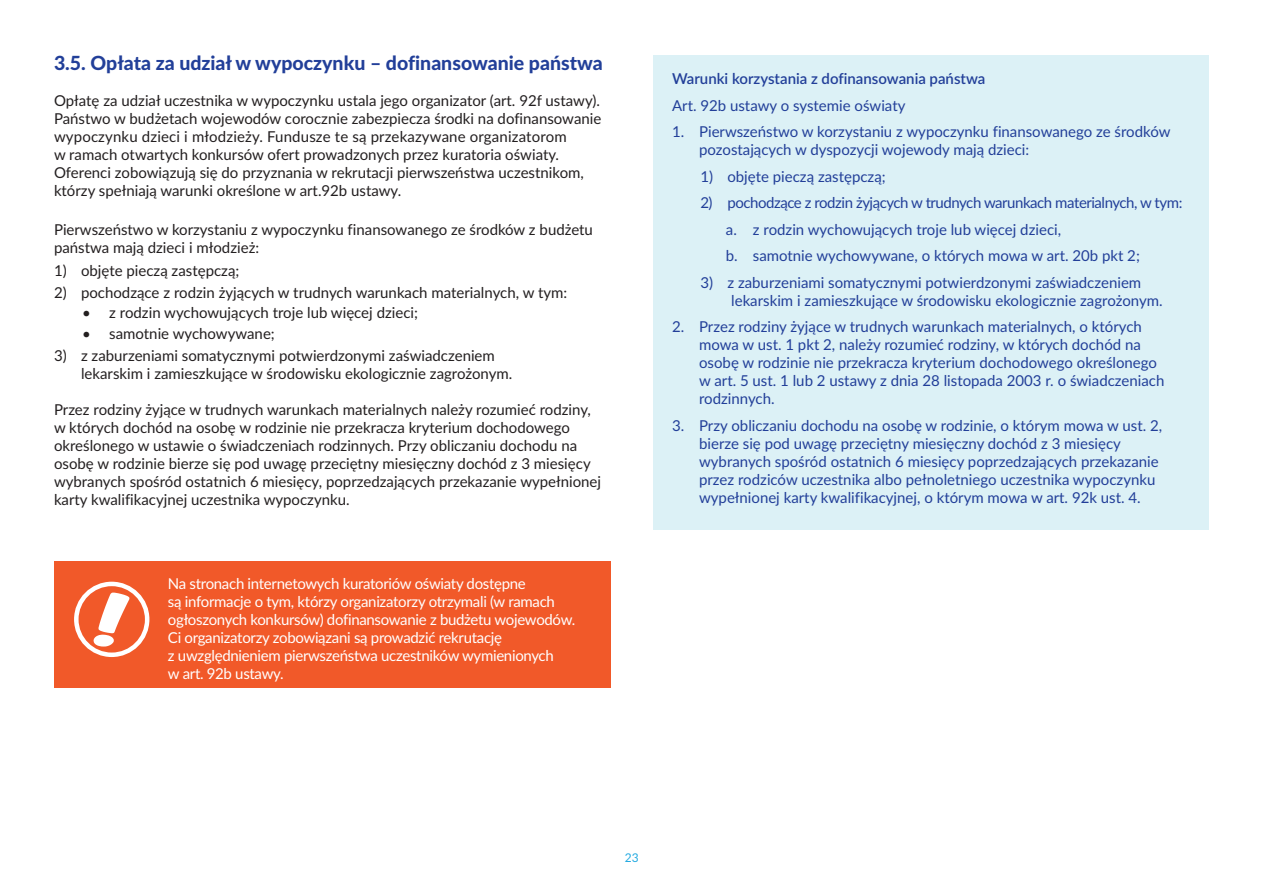
<style>
.page{position:relative;width:1263px;height:893px;background:#fff}
.page>*{position:absolute;margin:0;border:0;box-sizing:border-box;transform-origin:0 0}
.subheader1_1{font:800 19.5px "Lato";color:#223f99}
.tekst{font:15px/18px "Lato";color:#231f20}
.tekst-2{font:15px/18px "Lato";color:#223f99}
.wazne{font:15px/18px "Lato";letter-spacing:-.02em;color:#fff}
.tekst-3{font:15px "Lato";letter-spacing:-.03em;color:#223f99}
.tekst-4{font:600 15px "Lato";color:#223f99}
.t1{font:12px "Lato";color:#24aae1}
</style>
<div class="page">
<div style="left:54px;top:561px;width:557px;height:127px;background:#f15929"></div>
<svg style="left:74px;top:582px;width:75px;height:75px"></svg>
<div style="left:653px;top:55px;width:555px;height:474px;background:#dcf1f6"></div>
<p class="subheader1_1" style="left:54px;top:48px;width:550px">3.5. Opłata za udział w wypoczynku – dofinansowanie państwa</p>
<p class="tekst" style="left:54px;top:91px;width:547px">Opłatę za udział uczestnika w wypoczynku ustala jego organizator (art. 92f ustawy).</p>
<p class="tekst" style="left:54px;top:109px;width:549px">Państwo w budżetach wojewodów corocznie zabezpiecza środki na dofinansowanie wypoczynku dzieci i młodzieży. Fundusze te są przekazywane organizatorom<br>w ramach otwartych konkursów ofert prowadzonych przez kuratoria oświaty.<br>Oferenci zobowiązują się do przyznania w rekrutacji pierwszeństwa uczestnikom, którzy spełniają warunki określone w art.92b ustawy.</p>
<p class="tekst" style="left:54px;top:220px;width:540px">Pierwszeństwo w korzystaniu z wypoczynku finansowanego ze środków z budżetu państwa mają dzieci i młodzież:</p>
<p class="tekst" style="left:54px;top:260px;width:187px">1) objęte pieczą zastępczą;</p>
<p class="tekst" style="left:54px;top:283px;width:515px">2) pochodzące z rodzin żyjących w trudnych warunkach materialnych, w tym:</p>
<p class="tekst" style="left:82px;top:303px;width:337px">• z rodzin wychowujących troje lub więcej dzieci;</p>
<p class="tekst" style="left:82px;top:324px;width:194px">• samotnie wychowywane;</p>
<p class="tekst" style="left:81px;top:346px;width:433px;text-indent:-27px">3) z zaburzeniami somatycznymi potwierdzonymi zaświadczeniem lekarskim i zamieszkujące w środowisku ekologicznie zagrożonym.</p>
<p class="tekst" style="left:54px;top:400px;width:549px">Przez rodziny żyjące w trudnych warunkach materialnych należy rozumieć rodziny, w których dochód na osobę w rodzinie nie przekracza kryterium dochodowego określonego w ustawie o świadczeniach rodzinnych. Przy obliczaniu dochodu na osobę w rodzinie bierze się pod uwagę przeciętny miesięczny dochód z 3 miesięcy wybranych spośród ostatnich 6 miesięcy, poprzedzających przekazanie wypełnionej karty kwalifikacyjnej uczestnika wypoczynku.</p>
<p class="wazne" style="left:168px;top:574px;width:409px">Na stronach internetowych kuratoriów oświaty dostępne<br>są informacje o tym, którzy organizatorzy otrzymali (w ramach ogłoszonych konkursów) dofinansowanie z budżetu wojewodów.<br>Ci organizatorzy zobowiązani są prowadzić rekrutację<br>z uwzględnieniem pierwszeństwa uczestników wymienionych<br>w art. 92b ustawy.</p>
<p class="tekst-4" style="left:672px;top:68px;width:315px">Warunki korzystania z dofinansowania państwa</p>
<p class="tekst-2" style="left:672px;top:96px;width:235px">Art. 92b ustawy o systemie oświaty</p>
<p class="tekst-2" style="left:699px;top:122px;width:473px;text-indent:-27px">1. Pierwszeństwo w korzystaniu z wypoczynku finansowanego ze środków pozostających w dyspozycji wojewody mają dzieci:</p>
<p class="tekst-2" style="left:700px;top:167px;width:187px">1) objęte pieczą zastępczą;</p>
<p class="tekst-3" style="left:700px;top:192px;width:483px">2) pochodzące z rodzin żyjących w trudnych warunkach materialnych, w tym:</p>
<p class="tekst-2" style="left:726px;top:220px;width:337px">a. z rodzin wychowujących troje lub więcej dzieci,</p>
<p class="tekst-2" style="left:726px;top:246px;width:415px">b. samotnie wychowywane, o których mowa w art. 20b pkt 2;</p>
<p class="tekst-2" style="left:731px;top:273px;width:433px;text-indent:-31px">3) z zaburzeniami somatycznymi potwierdzonymi zaświadczeniem lekarskim i zamieszkujące w środowisku ekologicznie zagrożonym.</p>
<p class="tekst-2" style="left:699px;top:317px;width:467px;text-indent:-27px">2. Przez rodziny żyjące w trudnych warunkach materialnych, o których mowa w ust. 1 pkt 2, należy rozumieć rodziny, w których dochód na osobę w rodzinie nie przekracza kryterium dochodowego określonego w art. 5 ust. 1 lub 2 ustawy z dnia 28 listopada 2003 r. o świadczeniach rodzinnych.</p>
<p class="tekst-2" style="left:699px;top:416px;width:465px;text-indent:-27px">3. Przy obliczaniu dochodu na osobę w rodzinie, o którym mowa w ust. 2, bierze się pod uwagę przeciętny miesięczny dochód z 3 miesięcy wybranych spośród ostatnich 6 miesięcy poprzedzających przekazanie przez rodziców uczestnika albo pełnoletniego uczestnika wypoczynku wypełnionej karty kwalifikacyjnej, o którym mowa w art. 92k ust. 4.</p>
<p class="t1" style="left:625px;top:849px;width:15px">23</p>
</div>
